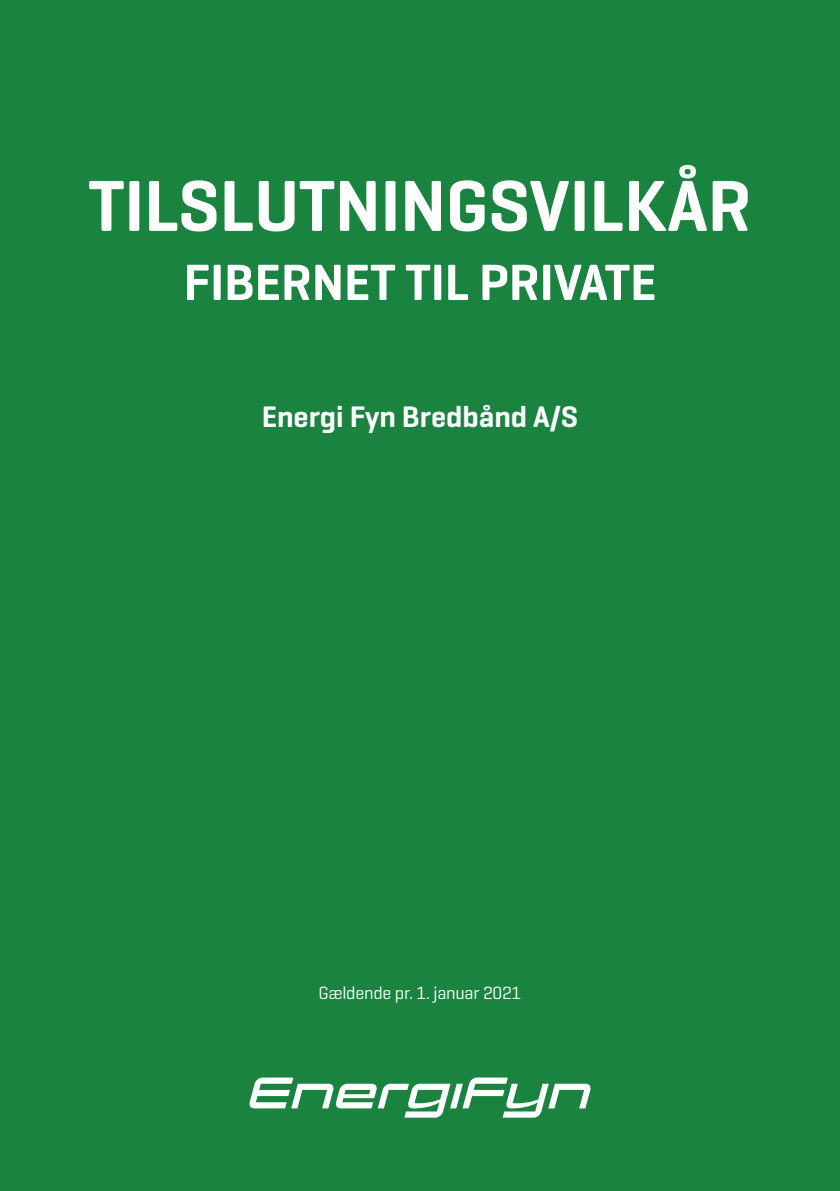
<style>
.page{position:relative;width:840px;height:1191px;background:#fff}
.page>*{position:absolute;margin:0;border:0;box-sizing:border-box;transform-origin:0 0}
.t1{font:600 73.4px "Geogrotesque";letter-spacing:-.005em;color:#fff}
.t2{font:600 51.8px "Geogrotesque";letter-spacing:-.005em;color:#fff}
.t3{font:600 30.2px "Geogrotesque";color:#fff}
.t4{font:18px "Geogrotesque";letter-spacing:-.015em;color:#fff}
</style>
<div class="page">
<div style="left:0;top:0;width:839px;height:1191px;background:#1a8340"></div>
<svg style="left:249px;top:1077px;width:342px;height:40px"></svg>
<h1 class="t1" style="left:88px;top:160px;width:664px">TILSLUTNINGSVILKÅR</h1>
<h2 class="t2" style="left:183px;top:250px;width:474px">FIBERNET TIL PRIVATE</h2>
<h3 class="t3" style="left:261px;top:397px;width:318px">Energi Fyn Bredbånd A/S</h3>
<p class="t4" style="left:318px;top:981px;width:204px">Gældende pr. 1. januar 2021</p>
</div>
